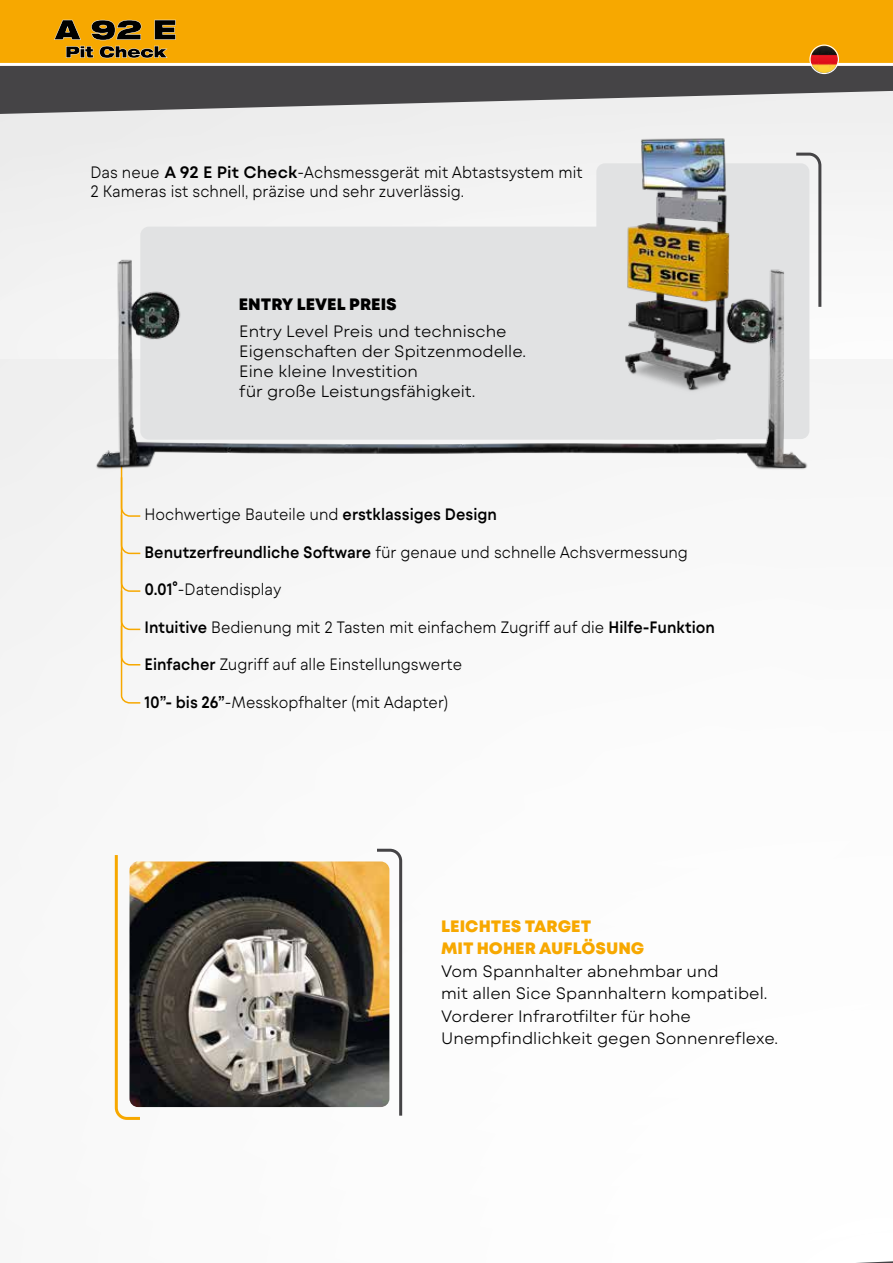
<style>
.page{position:relative;width:893px;height:1263px;background:#fff}
.page>*{position:absolute;margin:0;border:0;box-sizing:border-box;transform-origin:0 0}
.t1{font:300 16.5px/19.8px "Mont Blanc";color:#000;scale:.9 1}
.t2{font:300 16.5px/22.5px "Mont Blanc";color:#000}
.t3{font:800 16.5px/22.5px "Mont Blanc";color:#f7a800}
.t4{font:800 16.5px "Mont Blanc";color:#000}
.s1{font-weight:600}
</style>
<div class="page">
<div style="left:0;top:43px;width:893px;height:1220px;background:#fafafa"></div>
<svg style="left:0;top:66px;width:893px;height:49px;fill:#454446"></svg>
<div style="left:0;top:0;width:893px;height:63px;background:#f7a800"></div>
<svg style="left:857px;top:1261px;width:36px;height:2px"></svg>
<svg style="left:54px;top:20px;width:27px;height:20px"></svg>
<svg style="left:91px;top:20px;width:50px;height:20px"></svg>
<svg style="left:154px;top:20px;width:22px;height:20px"></svg>
<svg style="left:66px;top:46px;width:27px;height:12px"></svg>
<svg style="left:99px;top:46px;width:69px;height:12px"></svg>
<svg style="left:120px;top:492px;width:21px;height:212px"></svg>
<img style="left:69px;top:120px;width:770px;height:372px">
<svg style="left:402px;top:151px;width:437px;height:207px"></svg>
<svg style="left:114px;top:855px;width:29px;height:265px"></svg>
<svg style="left:377px;top:848px;width:26px;height:268px"></svg>
<img style="left:129px;top:861px;width:260px;height:246px">
<img style="left:810px;top:46px;width:28px;height:27px;border-radius:14px">
<div style="left:809px;top:45px;width:30px;height:29px;border:1px solid #fff;border-radius:50%"></div>
<p class="t1" style="left:90px;top:162px;width:549px">Das neue <span class="s1">A 92 E Pit Check</span>-Achsmessgerät mit Abtastsystem mit<br>2 Kameras ist schnell, präzise und sehr zuverlässig.</p>
<p class="t4" style="left:239px;top:294px;width:160px">ENTRY LEVEL PREIS</p>
<p class="t2" style="left:239px;top:322px;width:288px;line-height:19.8px">Entry Level Preis und technische<br>Eigenschaften der Spitzenmodelle.<br>Eine kleine Investition<br>für große Leistungsfähigkeit.</p>
<p class="t1" style="left:145px;top:505px;width:393px">Hochwertige Bauteile und <span class="s1">erstklassiges Design</span></p>
<p class="t1" style="left:145px;top:542px;width:605px"><span class="s1">Benutzerfreundliche Software</span> für genaue und schnelle Achsvermessung</p>
<p class="t1" style="left:145px;top:580px;width:153px"><span class="s1">0.01°</span>-Datendisplay</p>
<p class="t1" style="left:145px;top:617px;width:635px"><span class="s1">Intuitive</span> Bedienung mit 2 Tasten mit einfachem Zugriff auf die <span class="s1">Hilfe-Funktion</span></p>
<p class="t1" style="left:145px;top:655px;width:354px"><span class="s1">Einfacher</span> Zugriff auf alle Einstellungswerte</p>
<p class="t1" style="left:145px;top:692px;width:339px"><span class="s1">10”- bis 26”</span>-Messkopfhalter (mit Adapter)</p>
<p class="t3" style="left:441px;top:915px;width:205px">LEICHTES TARGET<br>MIT HOHER AUFLÖSUNG</p>
<p class="t2" style="left:441px;top:960px;width:339px">Vom Spannhalter abnehmbar und<br>mit allen Sice Spannhaltern kompatibel.<br>Vorderer Infrarotfilter für hohe Unempfindlichkeit gegen Sonnenreflexe.</p>
</div>
